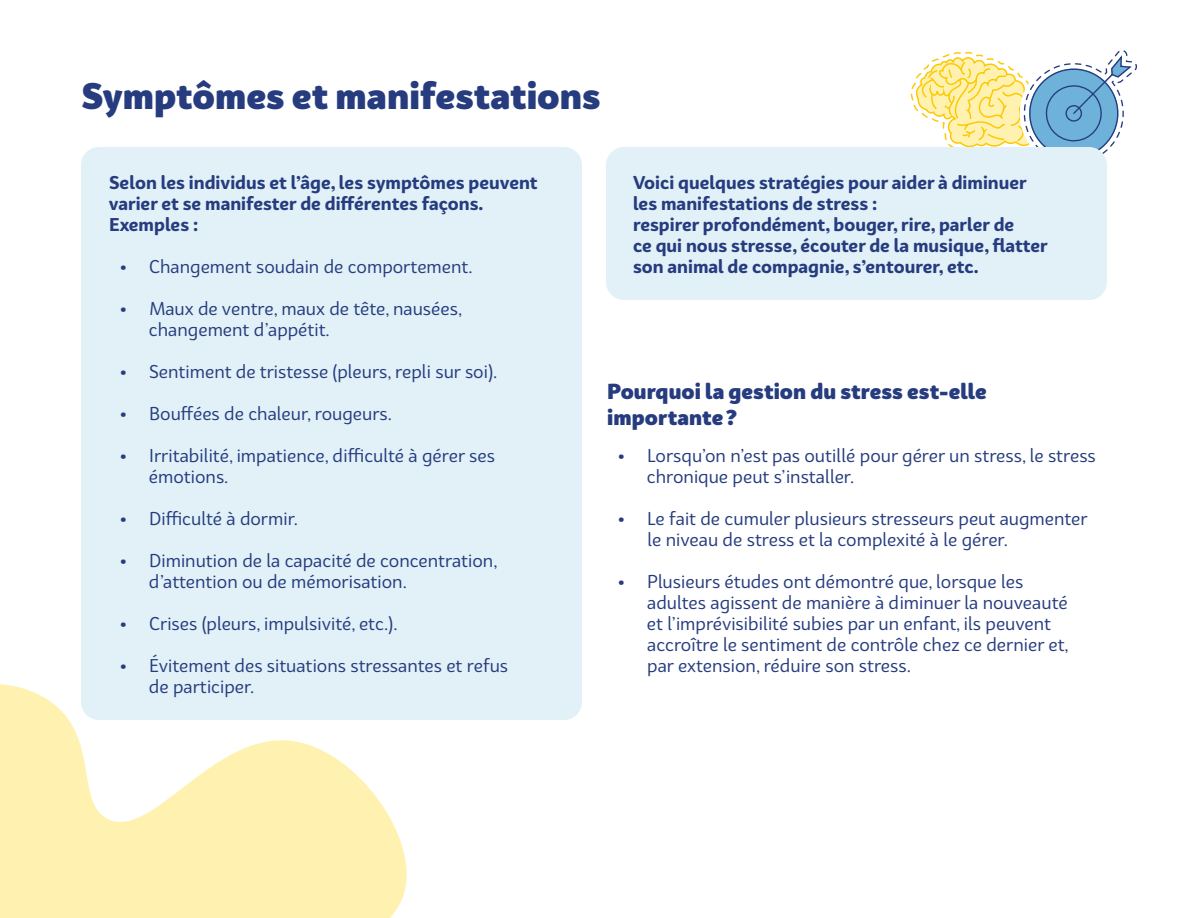
<style>
.page{position:relative;width:1188px;height:918px;background:#fff}
.page>*{position:absolute;margin:0;border:0;box-sizing:border-box;transform-origin:0 0}
.t1{font:900 36px "Bw Surco";color:#263c7f}
.t2{font:900 21px/25.2px "Bw Surco";color:#263c7f}
.t3{font:18px/21px "Bw Surco";color:#263c7f}
.t4{font:700 18px/21px "Bw Surco";color:#263c7f}
.s1{font-weight:700}
</style>
<div class="page">
<svg style="left:0;top:684px;width:407px;height:234px;fill:#fff2b1"></svg>
<svg style="left:910px;top:50px;width:227px;height:111px"></svg>
<div style="left:1065px;top:105px;width:17px;height:17px;border:1px solid #263c7f;border-radius:50%"></div>
<div style="left:81px;top:147px;width:501px;height:573px;background:#e1f1f7;border-radius:18px"></div>
<div style="left:606px;top:147px;width:501px;height:153px;background:#e1f1f7;border-radius:18px"></div>
<h1 class="t1" style="left:81px;top:70px;width:521px">Symptômes et manifestations</h1>
<p class="t4" style="left:109px;top:171px;width:430px">Selon les individus et l’âge, les symptômes peuvent varier et se manifester de différentes façons.<br>Exemples :</p>
<p class="t3" style="left:120px;top:255px;width:354px"><span class="s1">•</span> Changement soudain de comportement.</p>
<p class="t3" style="left:149px;top:297px;width:315px;text-indent:-29px"><span class="s1">•</span> Maux de ventre, maux de tête, nausées, changement d’appétit.</p>
<p class="t3" style="left:120px;top:360px;width:379px"><span class="s1">•</span> Sentiment de tristesse (pleurs, repli sur soi).</p>
<p class="t3" style="left:120px;top:402px;width:274px"><span class="s1">•</span> Bouffées de chaleur, rougeurs.</p>
<p class="t3" style="left:149px;top:444px;width:348px;text-indent:-29px"><span class="s1">•</span> Irritabilité, impatience, difficulté à gérer ses émotions.</p>
<p class="t3" style="left:120px;top:507px;width:180px"><span class="s1">•</span> Difficulté à dormir.</p>
<p class="t3" style="left:149px;top:549px;width:350px;text-indent:-29px"><span class="s1">•</span> Diminution de la capacité de concentration, d’attention ou de mémorisation.</p>
<p class="t3" style="left:120px;top:612px;width:279px"><span class="s1">•</span> Crises (pleurs, impulsivité, etc.).</p>
<p class="t3" style="left:149px;top:654px;width:361px;text-indent:-29px"><span class="s1">•</span> Évitement des situations stressantes et refus de participer.</p>
<p class="t4" style="left:633px;top:171px;width:416px">Voici quelques stratégies pour aider à diminuer les manifestations de stress :<br>respirer profondément, bouger, rire, parler de<br>ce qui nous stresse, écouter de la musique, flatter son animal de compagnie, s’entourer, etc.</p>
<p class="t2" style="left:607px;top:378px;width:381px">Pourquoi la gestion du stress est-elle importante?</p>
<p class="t3" style="left:647px;top:444px;width:450px;text-indent:-29px"><span class="s1">•</span> Lorsqu’on n’est pas outillé pour gérer un stress, le stress chronique peut s’installer.</p>
<p class="t3" style="left:648px;top:507px;width:442px;text-indent:-30px"><span class="s1">•</span> Le fait de cumuler plusieurs stresseurs peut augmenter le niveau de stress et la complexité à le gérer.</p>
<p class="t3" style="left:647px;top:570px;width:423px;text-indent:-29px"><span class="s1">•</span> Plusieurs études ont démontré que, lorsque les adultes agissent de manière à diminuer la nouveauté et l’imprévisibilité subies par un enfant, ils peuvent accroître le sentiment de contrôle chez ce dernier et, par extension, réduire son stress.</p>
</div>
